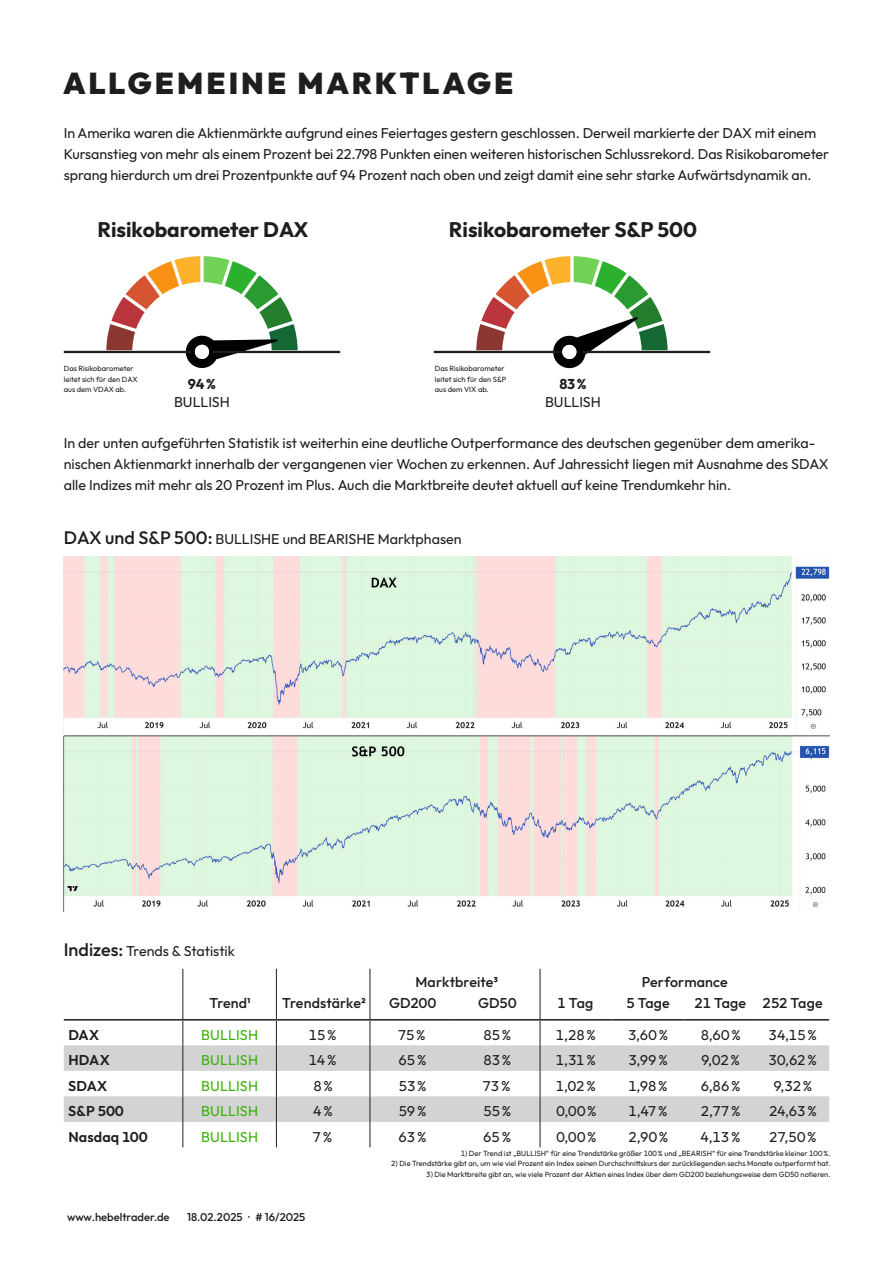
<style>
.page{position:relative;width:893px;height:1263px;background:#fff}
.page>*{position:absolute;margin:0;border:0;box-sizing:border-box;transform-origin:0 0}
.t1{font:900 30px "Outfit";letter-spacing:.1em;color:#201e1c}
.t2{font:700 21px "Outfit";color:#201e1c}
.t3{font:14.25px/21px "Outfit";letter-spacing:-.005em;color:#201e1c}
.t4{font:500 14.25px "Outfit";letter-spacing:.01em;color:#201e1c}
.t5{font:14.25px "Outfit";letter-spacing:.015em;color:#3ab108}
.t6{font:600 14.25px "Outfit";letter-spacing:.015em;color:#201e1c}
.t7{font:700 14.25px "Outfit";color:#201e1c}
.t8{font:500 11.25px "Outfit";color:#201e1c}
.t9{font:7.5px/10.5px "Outfit";color:#201e1c}
.s1{font-weight:500;font-size:18px}
</style>
<div class="page">
<img style="left:64px;top:556px;width:765px;height:355px">
<svg style="left:64px;top:1020px;width:765px;height:25px"></svg>
<svg style="left:64px;top:1045px;width:765px;height:77px;fill:#d3d3d3"></svg>
<svg style="left:370px;top:969px;width:1px;height:178px"></svg>
<svg style="left:540px;top:969px;width:1px;height:178px"></svg>
<svg style="left:182px;top:969px;width:1px;height:178px"></svg>
<svg style="left:276px;top:969px;width:1px;height:178px"></svg>
<hr style="left:64px;top:1019px;width:119px;height:1px;background:#201e1c">
<hr style="left:183px;top:1019px;width:93px;height:1px;background:#201e1c">
<hr style="left:276px;top:1019px;width:94px;height:1px;background:#201e1c">
<hr style="left:370px;top:1019px;width:85px;height:1px;background:#201e1c">
<hr style="left:455px;top:1019px;width:85px;height:1px;background:#201e1c">
<hr style="left:540px;top:1019px;width:72px;height:1px;background:#201e1c">
<hr style="left:612px;top:1019px;width:73px;height:1px;background:#201e1c">
<hr style="left:685px;top:1019px;width:72px;height:1px;background:#201e1c">
<hr style="left:757px;top:1019px;width:72px;height:1px;background:#201e1c">
<svg style="left:106px;top:256px;width:192px;height:112px"></svg>
<div style="left:195px;top:345px;width:14px;height:14px;background:#fff;border-radius:50%"></div>
<svg style="left:476px;top:256px;width:192px;height:113px"></svg>
<hr style="left:64px;top:351px;width:127px;height:2px;background:#201e1c">
<hr style="left:434px;top:351px;width:127px;height:2px;background:#201e1c">
<hr style="left:213px;top:351px;width:127px;height:2px;background:#201e1c">
<hr style="left:583px;top:351px;width:127px;height:2px;background:#201e1c">
<h1 class="t1" style="left:63px;top:63px;width:451px">ALLGEMEINE MARKTLAGE</h1>
<p class="t3" style="left:64px;top:122px;width:767px">In Amerika waren die Aktienmärkte aufgrund eines Feiertages gestern geschlossen. Derweil markierte der DAX mit einem<br>Kursanstieg von mehr als einem Prozent bei 22.798 Punkten einen weiteren historischen Schlussrekord. Das Risikobarometer sprang hierdurch um drei Prozentpunkte auf 94 Prozent nach oben und zeigt damit eine sehr starke Aufwärtsdynamik an.</p>
<h2 class="t2" style="left:97px;top:216px;width:213px">Risikobarometer DAX</h2>
<h2 class="t2" style="left:449px;top:216px;width:250px">Risikobarometer S&amp;P 500</h2>
<p class="t9" style="left:64px;top:363px;width:75px">Das Risikobarometer leitet sich für den DAX aus dem VDAX ab.</p>
<p class="t9" style="left:435px;top:363px;width:73px">Das Risikobarometer leitet sich für den S&amp;P aus dem VIX ab.</p>
<p class="t7" style="left:188px;top:375px;width:30px">94%</p>
<p class="t3" style="left:174px;top:392px;width:57px">BULLISH</p>
<p class="t7" style="left:559px;top:375px;width:29px">83%</p>
<p class="t3" style="left:545px;top:392px;width:57px">BULLISH</p>
<p class="t3" style="left:64px;top:432px;width:766px">In der unten aufgeführten Statistik ist weiterhin eine deutliche Outperformance des deutschen gegenüber dem amerika&shy;nischen Aktienmarkt innerhalb der vergangenen vier Wochen zu erkennen. Auf Jahressicht liegen mit Ausnahme des SDAX alle Indizes mit mehr als 20 Prozent im Plus. Auch die Marktbreite deutet aktuell auf keine Trendumkehr hin.</p>
<p class="t3" style="left:64px;top:529px;width:399px"><span class="s1">DAX und S&amp;P 500:</span> BULLISHE und BEARISHE Marktphasen</p>
<p class="t3" style="left:64px;top:941px;width:173px"><span class="s1">Indizes:</span> Trends &amp; Statistik</p>
<p class="t4" style="left:415px;top:972px;width:84px">Marktbreite³</p>
<p class="t4" style="left:642px;top:972px;width:87px">Performance</p>
<p class="t4" style="left:209px;top:993px;width:43px">Trend¹</p>
<p class="t4" style="left:282px;top:993px;width:85px">Trendstärke²</p>
<p class="t4" style="left:389px;top:993px;width:49px">GD200</p>
<p class="t4" style="left:478px;top:993px;width:40px">GD50</p>
<p class="t4" style="left:558px;top:993px;width:37px">1 Tag</p>
<p class="t4" style="left:626px;top:993px;width:45px">5 Tage</p>
<p class="t4" style="left:695px;top:993px;width:130px">21 Tage 252 Tage</p>
<p class="t6" style="left:68px;top:1026px;width:32px">DAX</p>
<p class="t5" style="left:201px;top:1026px;width:58px">BULLISH</p>
<p class="t3" style="left:309px;top:1025px;width:30px">15%</p>
<p class="t3" style="left:398px;top:1025px;width:29px">75%</p>
<p class="t3" style="left:483px;top:1025px;width:29px">85%</p>
<p class="t3" style="left:556px;top:1025px;width:42px">1,28%</p>
<p class="t3" style="left:628px;top:1025px;width:42px">3,60%</p>
<p class="t3" style="left:701px;top:1025px;width:42px">8,60%</p>
<p class="t3" style="left:768px;top:1025px;width:50px">34,15%</p>
<p class="t6" style="left:68px;top:1051px;width:43px">HDAX</p>
<p class="t5" style="left:201px;top:1051px;width:58px">BULLISH</p>
<p class="t3" style="left:309px;top:1050px;width:29px">14%</p>
<p class="t3" style="left:399px;top:1050px;width:29px">65%</p>
<p class="t3" style="left:483px;top:1050px;width:29px">83%</p>
<p class="t3" style="left:556px;top:1050px;width:42px">1,31%</p>
<p class="t3" style="left:628px;top:1050px;width:41px">3,99%</p>
<p class="t3" style="left:701px;top:1050px;width:40px">9,02%</p>
<p class="t3" style="left:769px;top:1050px;width:50px">30,62%</p>
<p class="t6" style="left:68px;top:1076px;width:41px">SDAX</p>
<p class="t5" style="left:201px;top:1077px;width:58px">BULLISH</p>
<p class="t3" style="left:313px;top:1075px;width:21px">8%</p>
<p class="t3" style="left:399px;top:1075px;width:29px">53%</p>
<p class="t3" style="left:483px;top:1075px;width:29px">73%</p>
<p class="t3" style="left:556px;top:1075px;width:41px">1,02%</p>
<p class="t3" style="left:628px;top:1075px;width:41px">1,98%</p>
<p class="t3" style="left:701px;top:1075px;width:42px">6,86%</p>
<p class="t3" style="left:773px;top:1075px;width:40px">9,32%</p>
<p class="t6" style="left:68px;top:1102px;width:57px">S&amp;P 500</p>
<p class="t5" style="left:201px;top:1102px;width:58px">BULLISH</p>
<p class="t3" style="left:313px;top:1101px;width:21px">4%</p>
<p class="t3" style="left:399px;top:1101px;width:29px">59%</p>
<p class="t3" style="left:483px;top:1101px;width:29px">55%</p>
<p class="t3" style="left:556px;top:1101px;width:42px">0,00%</p>
<p class="t3" style="left:628px;top:1101px;width:40px">1,47%</p>
<p class="t3" style="left:701px;top:1101px;width:41px">2,77%</p>
<p class="t3" style="left:769px;top:1101px;width:49px">24,63%</p>
<p class="t6" style="left:68px;top:1127px;width:81px">Nasdaq 100</p>
<p class="t5" style="left:201px;top:1128px;width:58px">BULLISH</p>
<p class="t3" style="left:313px;top:1126px;width:21px">7%</p>
<p class="t3" style="left:399px;top:1126px;width:29px">63%</p>
<p class="t3" style="left:483px;top:1126px;width:29px">65%</p>
<p class="t3" style="left:556px;top:1126px;width:42px">0,00%</p>
<p class="t3" style="left:628px;top:1126px;width:41px">2,90%</p>
<p class="t3" style="left:701px;top:1126px;width:41px">4,13%</p>
<p class="t3" style="left:769px;top:1126px;width:49px">27,50%</p>
<p class="t9" style="left:461px;top:1148px;width:371px">1) Der Trend ist „BULLISH“ für eine Trendstärke größer 100% und „BEARISH“ für eine Trendstärke kleiner 100%.</p>
<p class="t9" style="left:391px;top:1158px;width:441px">2) Die Trendstärke gibt an, um wie viel Prozent ein Index seinen Durchschnittskurs der zurückliegenden sechs Monate outperformt hat.</p>
<p class="t9" style="left:426px;top:1169px;width:406px">3) Die Marktbreite gibt an, wie viele Prozent der Aktien eines Index über dem GD200 beziehungsweise dem GD50 notieren.</p>
<p class="t8" style="left:67px;top:1210px;width:104px">www.hebeltrader.de</p>
<p class="t8" style="left:187px;top:1210px;width:120px">18.02.2025 · # 16/2025</p>
</div>
